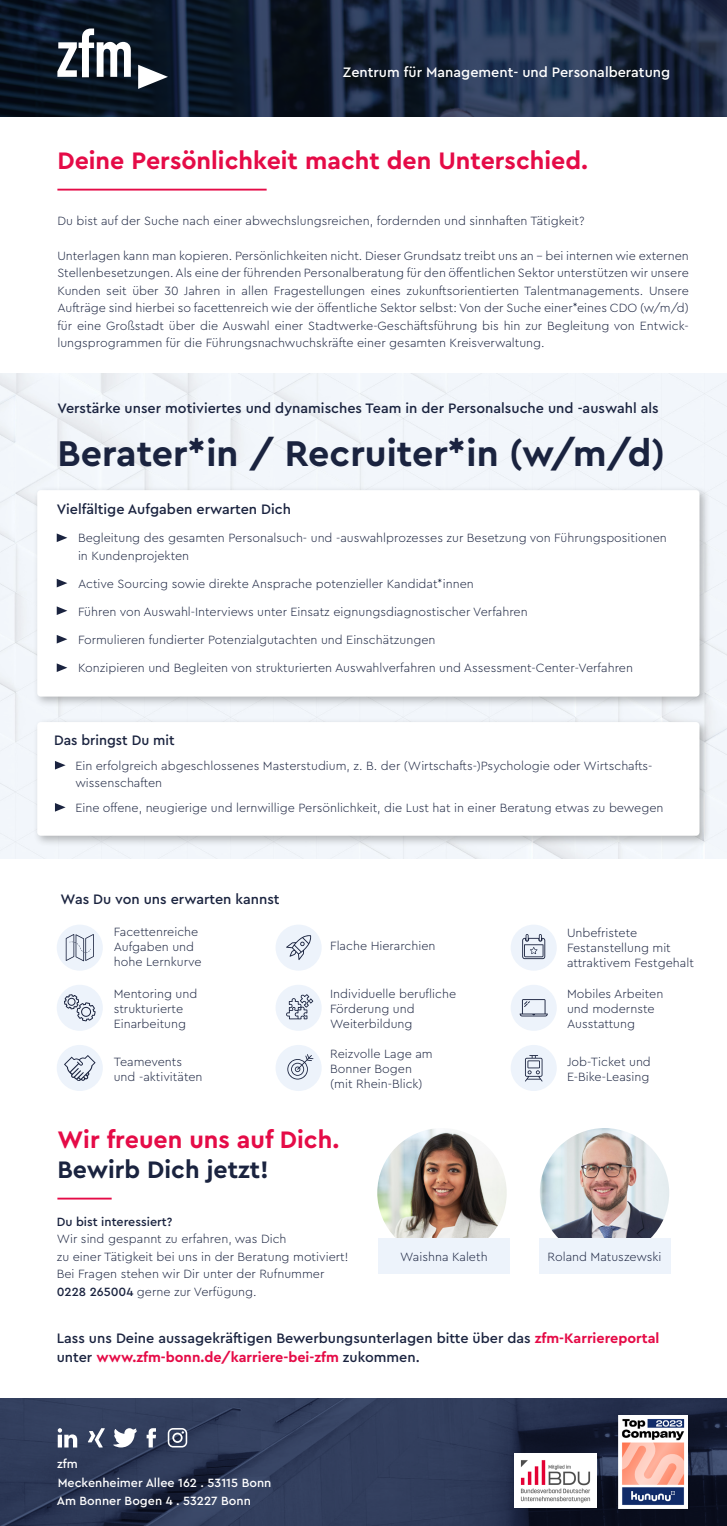
<style>
.page{position:relative;width:727px;height:1526px;background:#fff}
.page>*{position:absolute;margin:0;border:0;box-sizing:border-box;transform-origin:0 0}
.t1{font:700 37.5px "Cera Pro";color:#1a233f}
.t2{font:700 25px/30px "Cera Pro";color:#e50b47}
.t3{font:500 14.38px/18.8px "Cera Pro";color:#1a233f}
.t4{font:500 14.38px "Cera Pro";color:#fff}
.t5{font:300 12.5px/15px "Cera Pro";color:#1a233f}
.t6{font:500 12.5px "Cera Pro";color:#fff}
.t7{font:500 12.5px "Cera Pro";color:#1a233f}
.s1{color:#1a233f}
.s2{font-weight:500}
.s3{font-weight:700;color:#e50b47}
</style>
<div class="page">
<hr style="left:57px;top:189px;width:209px;height:2px;background:#e50b47">
<hr style="left:57px;top:1198px;width:55px;height:1px;background:#e50b47">
<img style="left:377px;top:1128px;width:129px;height:129px;border-radius:65px">
<img style="left:539px;top:1128px;width:130px;height:129px;border-radius:65px">
<div style="left:378px;top:1238px;width:131px;height:35px;background:#edf3fb"></div>
<div style="left:538px;top:1238px;width:132px;height:35px;background:#edf3fb"></div>
<div style="left:0;top:373px;width:726px;height:486px;background:#f2f6fb"></div>
<div style="left:33px;top:486px;width:677px;height:222px;background:#1d1d1b;opacity:.3"></div>
<div style="left:37px;top:490px;width:662px;height:207px;background:#fff;border-radius:4px"></div>
<svg style="left:57px;top:533px;width:10px;height:9px"></svg>
<svg style="left:57px;top:579px;width:10px;height:8px"></svg>
<svg style="left:57px;top:606px;width:10px;height:9px"></svg>
<svg style="left:57px;top:635px;width:10px;height:8px"></svg>
<svg style="left:57px;top:663px;width:10px;height:9px"></svg>
<div style="left:33px;top:718px;width:677px;height:129px;background:#1d1d1b;opacity:.3"></div>
<div style="left:37px;top:722px;width:662px;height:114px;background:#fff;border-radius:4px"></div>
<svg style="left:55px;top:761px;width:11px;height:9px"></svg>
<svg style="left:55px;top:803px;width:11px;height:9px"></svg>
<div style="left:57px;top:925px;width:46px;height:46px;background:#edf3fb;border-radius:50%"></div>
<div style="left:275px;top:925px;width:46px;height:46px;background:#edf3fb;border-radius:50%"></div>
<div style="left:510px;top:925px;width:46px;height:46px;background:#edf3fb;border-radius:50%"></div>
<div style="left:57px;top:985px;width:46px;height:46px;background:#edf3fb;border-radius:50%"></div>
<div style="left:275px;top:985px;width:46px;height:46px;background:#edf3fb;border-radius:50%"></div>
<div style="left:510px;top:985px;width:46px;height:46px;background:#edf3fb;border-radius:50%"></div>
<div style="left:57px;top:1045px;width:46px;height:46px;background:#edf3fb;border-radius:50%"></div>
<div style="left:275px;top:1045px;width:46px;height:46px;background:#edf3fb;border-radius:50%"></div>
<div style="left:510px;top:1045px;width:46px;height:46px;background:#edf3fb;border-radius:50%"></div>
<svg style="left:66px;top:934px;width:28px;height:27px"></svg>
<svg style="left:286px;top:994px;width:27px;height:25px"></svg>
<svg style="left:287px;top:1054px;width:26px;height:25px"></svg>
<svg style="left:522px;top:934px;width:23px;height:25px"></svg>
<svg style="left:525px;top:1055px;width:17px;height:27px"></svg>
<svg style="left:64px;top:994px;width:32px;height:27px"></svg>
<svg style="left:286px;top:935px;width:25px;height:25px"></svg>
<svg style="left:519px;top:999px;width:28px;height:17px"></svg>
<svg style="left:64px;top:1055px;width:32px;height:26px"></svg>
<img style="left:0;top:0;width:726px;height:116px">
<svg style="left:57px;top:29px;width:74px;height:48px"></svg>
<svg style="left:138px;top:65px;width:30px;height:24px"></svg>
<img style="left:0;top:1398px;width:726px;height:128px">
<svg style="left:113px;top:1428px;width:24px;height:19px"></svg>
<svg style="left:146px;top:1428px;width:10px;height:19px"></svg>
<svg style="left:168px;top:1428px;width:19px;height:19px"></svg>
<svg style="left:58px;top:1428px;width:19px;height:19px"></svg>
<svg style="left:88px;top:1428px;width:17px;height:19px"></svg>
<img style="left:618px;top:1416px;width:69px;height:92px">
<img style="left:514px;top:1454px;width:82px;height:53px">
<p class="t4" style="left:343px;top:63px;width:329px">Zentrum für Management- und Personalberatung</p>
<p class="t2" style="left:57px;top:145px;width:532px">Deine Persönlichkeit macht den Unterschied.</p>
<p class="t5" style="left:57px;top:212px;width:528px">Du bist auf der Suche nach einer abwechslungsreichen, fordernden und sinnhaften Tätigkeit?</p>
<p class="t5" style="left:57px;top:246px;width:632px;line-height:17.5px;text-align:justify">Unterlagen kann man kopieren. Persönlichkeiten nicht. Dieser Grundsatz treibt uns an – bei internen wie externen Stellenbesetzungen. Als eine der führenden Personalberatung für den öffentlichen Sektor unterstützen wir unsere Kunden seit über 30 Jahren in allen Fragestellungen eines zukunftsorientierten Talentmanagements. Unsere Aufträge sind hierbei so facettenreich wie der öffentliche Sektor selbst: Von der Suche einer*eines CDO (w/m/d) für eine Großstadt über die Auswahl einer Stadtwerke-Geschäftsführung bis hin zur Begleitung von Entwick&shy;lungsprogrammen für die Führungsnachwuchskräfte einer gesamten Kreisverwaltung.</p>
<p class="t3" style="left:57px;top:398px;width:602px">Verstärke unser motiviertes und dynamisches Team in der Personalsuche und -auswahl als</p>
<p class="t1" style="left:57px;top:429px;width:609px">Berater*in / Recruiter*in (w/m/d)</p>
<p class="t3" style="left:57px;top:499px;width:236px">Vielfältige Aufgaben erwarten Dich</p>
<p class="t5" style="left:78px;top:529px;width:590px;line-height:17.5px">Begleitung des gesamten Personalsuch- und -auswahlprozesses zur Besetzung von Führungspositionen in Kundenprojekten</p>
<p class="t5" style="left:78px;top:576px;width:397px">Active Sourcing sowie direkte Ansprache potenzieller Kandidat*innen</p>
<p class="t5" style="left:78px;top:604px;width:451px">Führen von Auswahl-Interviews unter Einsatz eignungsdiagnostischer Verfahren</p>
<p class="t5" style="left:78px;top:632px;width:359px">Formulieren fundierter Potenzialgutachten und Einschätzungen</p>
<p class="t5" style="left:78px;top:660px;width:556px">Konzipieren und Begleiten von strukturierten Auswahlverfahren und Assessment-Center-Verfahren</p>
<p class="t3" style="left:54px;top:730px;width:122px">Das bringst Du mit</p>
<p class="t5" style="left:75px;top:756px;width:578px;line-height:17.5px">Ein erfolgreich abgeschlossenes Masterstudium, z. B. der (Wirtschafts-)Psychologie oder Wirtschafts&shy;wissenschaften</p>
<p class="t5" style="left:75px;top:800px;width:589px">Eine offene, neugierige und lernwillige Persönlichkeit, die Lust hat in einer Beratung etwas zu bewegen</p>
<p class="t3" style="left:61px;top:889px;width:220px">Was Du von uns erwarten kannst</p>
<p class="t5" style="left:114px;top:924px;width:89px">Facettenreiche<br>Aufgaben und hohe Lernkurve</p>
<p class="t5" style="left:114px;top:986px;width:85px">Mentoring und strukturierte<br>Einarbeitung</p>
<p class="t5" style="left:114px;top:1053px;width:90px">Teamevents und -aktivitäten</p>
<p class="t5" style="left:330px;top:938px;width:107px">Flache Hierarchien</p>
<p class="t5" style="left:330px;top:986px;width:127px">Individuelle berufliche<br>Förderung und<br>Weiterbildung</p>
<p class="t5" style="left:330px;top:1046px;width:104px">Reizvolle Lage am<br>Bonner Bogen (mit Rhein-Blick)</p>
<p class="t5" style="left:567px;top:925px;width:128px">Unbefristete<br>Festanstellung mit attraktivem Festgehalt</p>
<p class="t5" style="left:567px;top:986px;width:98px">Mobiles Arbeiten und modernste<br>Ausstattung</p>
<p class="t5" style="left:567px;top:1053px;width:85px">Job-Ticket und<br>E-Bike-Leasing</p>
<p class="t2" style="left:57px;top:1124px;width:283px">Wir freuen uns auf Dich.<br><span class="s1">Bewirb Dich jetzt!</span></p>
<p class="t7" style="left:57px;top:1213px;width:117px">Du bist interessiert?</p>
<p class="t5" style="left:57px;top:1231px;width:231px">Wir sind gespannt zu erfahren, was Dich</p>
<p class="t5" style="left:57px;top:1249px;width:293px">zu einer Tätigkeit bei uns in der Beratung motiviert!</p>
<p class="t5" style="left:57px;top:1265px;width:269px;line-height:17.5px">Bei Fragen stehen wir Dir unter der Rufnummer<br><span class="s2">0228 265004</span> gerne zur Verfügung.</p>
<p class="t3" style="left:57px;top:1328px;width:604px">Lass uns Deine aussagekräftigen Bewerbungsunterlagen bitte über das <span class="s3">zfm-Karriereportal </span>unter <span class="s3">www.zfm-bonn.de/karriere-bei-zfm</span> zukommen.</p>
<p class="t5" style="left:400px;top:1249px;width:89px">Waishna Kaleth</p>
<p class="t5" style="left:547px;top:1249px;width:115px">Roland Matuszewski</p>
<p class="t6" style="left:57px;top:1456px;width:22px">zfm</p>
<p class="t6" style="left:58px;top:1475px;width:215px">Meckenheimer Allee 162 . 53115 Bonn</p>
<p class="t6" style="left:57px;top:1493px;width:196px">Am Bonner Bogen 4 . 53227 Bonn</p>
</div>
